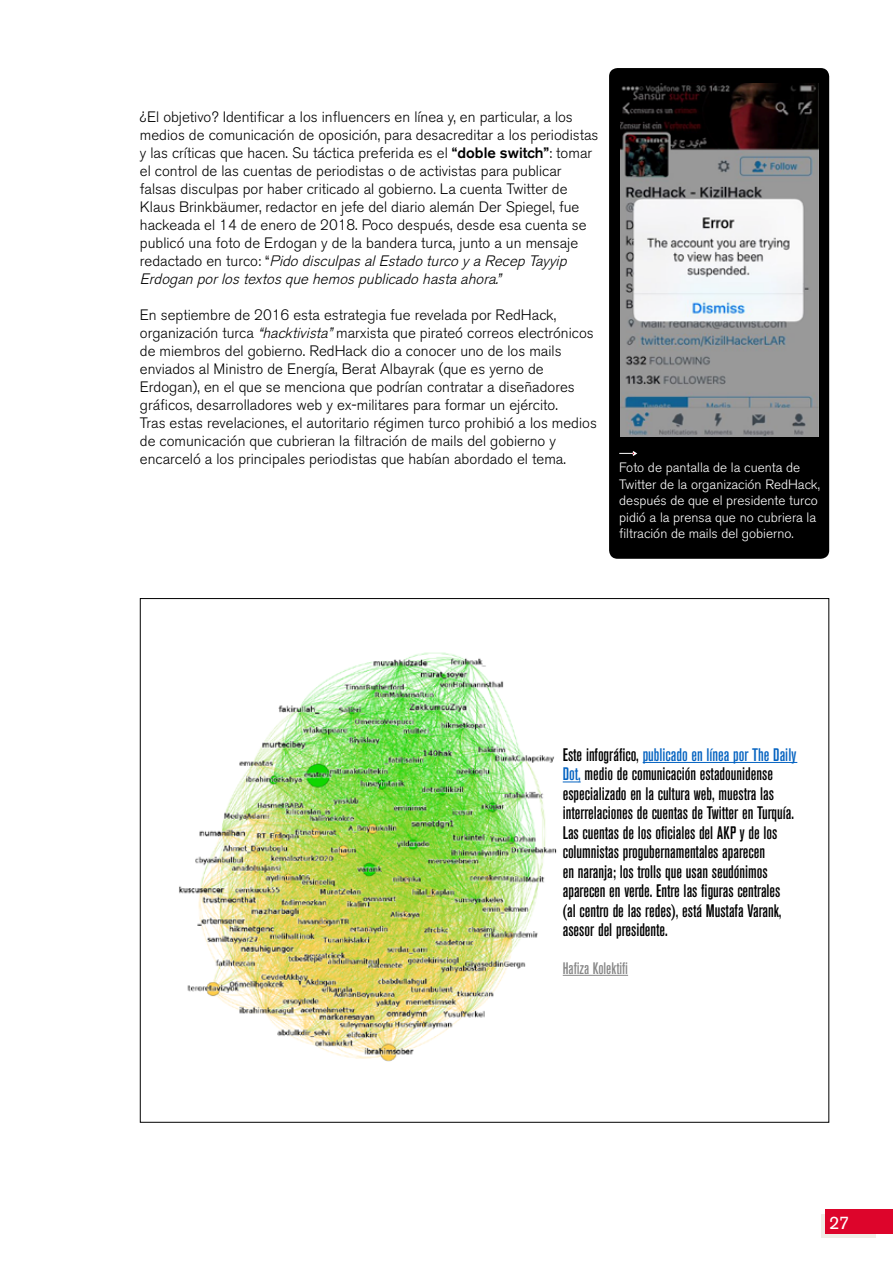
<style>
.page{position:relative;width:893px;height:1263px;background:#fff}
.page>*{position:absolute;margin:0;border:0;box-sizing:border-box;transform-origin:0 0}
.t1{font:500 condensed 18px/19.5px "Akzidenz Grotesk BE";color:#000}
.t2{font:18px "Akzidenz Grotesk";color:#fff}
.t3{font:500 condensed 16.5px "Akzidenz Grotesk BE";color:#888}
.t4{font:300 15px/18px "Akzidenz Grotesk BE";color:#000}
.t5{font:300 13.5px/16.5px "Akzidenz Grotesk BE";color:#fff}
.s1{font-weight:500}
.s2{font-style:italic}
.s3{color:#0563c1}
</style>
<div class="page">
<div style="left:822px;top:1214px;width:54px;height:23px;background:#f0ede7"></div>
<div style="left:826px;top:1209px;width:67px;height:25px;background:#dd052b"></div>
<img style="left:179px;top:652px;width:402px;height:410px">
<hr style="left:643px;top:762px;width:154px;height:1px;background:#0563c1">
<svg style="left:563px;top:781px;width:18px;height:1px"></svg>
<div style="left:563px;top:961px;width:234px;height:17px;background:#fff"></div>
<hr style="left:563px;top:975px;width:65px;height:1px;background:#888">
<div style="left:609px;top:68px;width:220px;height:491px;background:#000;border-radius:9px"></div>
<img style="left:621px;top:84px;width:197px;height:352px">
<svg style="left:619px;top:451px;width:19px;height:5px"></svg>
<p class="t4" style="left:140px;top:108px;width:460px">¿El objetivo? Identificar a los influencers en línea y, en particular, a los medios de comunicación de oposición, para desacreditar a los periodistas y las críticas que hacen. Su táctica preferida es el <span class="s1">“doble switch”</span>: tomar el control de las cuentas de periodistas o de activistas para publicar falsas disculpas por haber criticado al gobierno. La cuenta Twitter de Klaus Brinkbäumer, redactor en jefe del diario alemán Der Spiegel, fue hackeada el 14 de enero de 2018. Poco después, desde esa cuenta se publicó una foto de Erdogan y de la bandera turca, junto a un mensaje<br>r e d a c t a d o e n t u r c o : “ <span class="s2">Pido disculpasalEstado turco ya Recep Tayyip Erdogan porlostextosque hemospublicado hasta ahora.”</span></p>
<p class="t4" style="left:140px;top:306px;width:458px">En septiembre de 2016 esta estrategia fue revelada por RedHack, organización turca <span class="s2">“hacktivista”</span>marxista que pirateó correos electrónicos de miembros del gobierno. RedHack dio a conocer uno de los mails enviados al Ministro de Energía, Berat Albayrak (que es yerno de Erdogan), en el que se menciona que podrían contratar a diseñadores gráficos, desarrolladores web y ex-militares para formar un ejército.<br>Tras estas revelaciones, el autoritario régimen turco prohibió a los medios de comunicación que cubrieran la filtración de mails del gobierno y encarceló a los principales periodistas que habían abordado el tema.</p>
<p class="t5" style="left:619px;top:460px;width:202px">Foto de pantalla de la cuenta de Twitter de la organización RedHack, después de que el presidente turco pidió a la prensa que no cubriera la filtración de mails del gobierno.</p>
<p class="t1" style="left:563px;top:745px;width:235px">Este infográfico, <span class="s3">publicado en línea por The Daily Dot,</span> medio de comunicación estadounidense especializado en la cultura web, muestra las interrelaciones de cuentas de Twitter en Turquía.<br>Las cuentas de los oficiales del AKP y de los columnistas progubernamentales aparecen<br>en naranja; los trolls que usan seudónimos aparecen en verde. Entre las figuras centrales (al centro de las redes), está Mustafa Varank, asesor del presidente.</p>
<p class="t3" style="left:563px;top:959px;width:67px">Hafiza Kolektifi</p>
<p class="t2" style="left:829px;top:1212px;width:22px">27</p>
</div>
